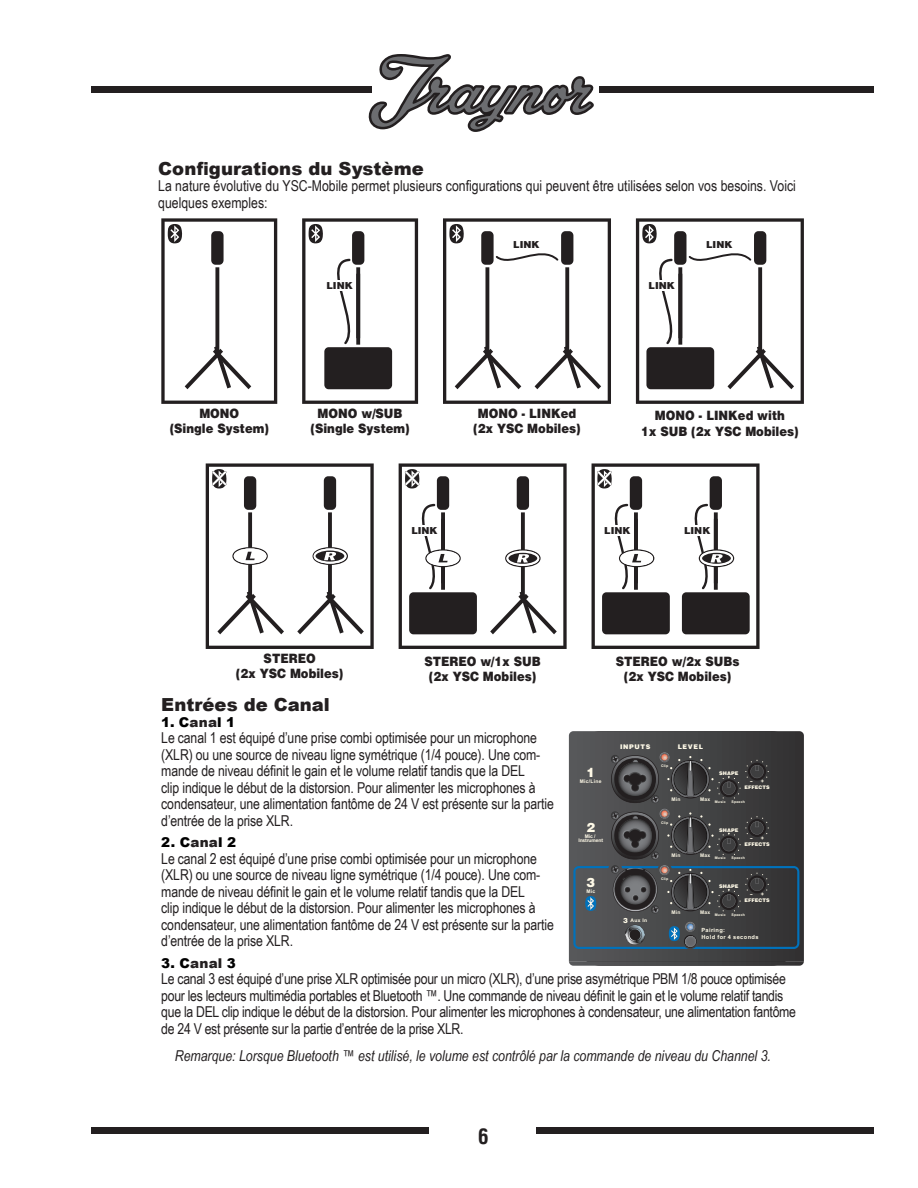
<style>
.page{position:relative;width:918px;height:1188px;background:#fff}
.page>*{position:absolute;margin:0;border:0;box-sizing:border-box;transform-origin:0 0}
.t1{font:700 condensed 21px "Helvetica";color:#231f20}
.Section_Head{font:900 18px "Arial";letter-spacing:.005em;color:#231f20}
.Body_1{font:15px/16.5px "Arial Narrow";letter-spacing:-.01em;color:#231f20}
.NOTE{font:italic 15px "Arial Narrow";color:#231f20}
.Section_Subhead{font:900 13.5px "Arial";letter-spacing:.015em;color:#000}
.t2{font:900 12.9px/15.3px "Helvetica";color:#231f20;text-align:center;scale:.9 1}
.t3{font:900 12.9px "Helvetica";color:#fef9e7}
.t4{font:900 9.6px "Helvetica";color:#231f20}
.t5{font:900 6.45px "Helvetica";letter-spacing:.1em;color:#fef9e7}
.t6{font:700 5.7px/6.4px "Arial";letter-spacing:.065em;color:#fef9e7}
.t7{font:700 5.7px "Arial";letter-spacing:.065em;color:#fef9e7;scale:1.5 1}
.t8{font:900 4.95px "Helvetica";letter-spacing:.01em;color:#fef9e7}
.t9{font:700 4.95px "Arial";letter-spacing:.02em;color:#fef9e7}
.t10{font:700 4.95px/4.2px "Arial";letter-spacing:-.025em;color:#fef9e7;text-align:center}
.t11{font:700 3.6px "Arial";letter-spacing:.05em;color:#fef9e7}
.s1{color:#231f20}
.s2{font-family:"Helvetica";font-weight:900;font-size:7.2px}
</style>
<div class="page">
<div style="left:91px;top:1128px;width:338px;height:6px;background:#231f20"></div>
<div style="left:537px;top:1128px;width:337px;height:6px;background:#231f20"></div>
<div style="left:91px;top:87px;width:280px;height:6px;background:#231f20"></div>
<div style="left:599px;top:87px;width:275px;height:6px;background:#231f20"></div>
<svg style="left:368px;top:54px;width:226px;height:78px"></svg>
<svg style="left:161px;top:218px;width:116px;height:186px"></svg>
<svg style="left:443px;top:218px;width:168px;height:186px"></svg>
<svg style="left:636px;top:218px;width:168px;height:186px"></svg>
<div style="left:647px;top:280px;width:29px;height:11px;background:#fff"></div>
<svg style="left:302px;top:218px;width:116px;height:186px"></svg>
<div style="left:325px;top:280px;width:29px;height:11px;background:#fff"></div>
<svg style="left:206px;top:463px;width:168px;height:186px"></svg>
<svg style="left:399px;top:463px;width:168px;height:186px"></svg>
<svg style="left:592px;top:463px;width:168px;height:186px"></svg>
<svg style="left:569px;top:731px;width:235px;height:230px;background:#454547"></svg>
<svg style="left:569px;top:961px;width:235px;height:5px"></svg>
<svg style="left:573px;top:752px;width:226px;height:197px;background:#434649"></svg>
<p class="Section_Head" style="left:158px;top:155px;width:267px">Configurations du Système</p>
<p class="Body_1" style="left:158px;top:177px;width:639px">La nature évolutive du YSC-Mobile permet plusieurs configurations qui peuvent être utilisées selon vos besoins. Voici quelques exemples:</p>
<p class="t4" style="left:327px;top:279px;width:28px">LINK</p>
<p class="t4" style="left:513px;top:238px;width:28px">LINK</p>
<p class="t4" style="left:649px;top:279px;width:28px">LINK</p>
<p class="t4" style="left:706px;top:238px;width:28px">LINK</p>
<p class="t2" style="left:170px;top:405px;width:112px">MONO<br>(Single System)</p>
<p class="t2" style="left:473px;top:405px;width:121px">MONO - LINKed (2x YSC Mobiles)</p>
<p class="t2" style="left:311px;top:405px;width:112px">MONO w/SUB (Single System)</p>
<p class="t2" style="left:641px;top:408px;width:177px">MONO - LINKed with<br>1x SUB (2x YSC Mobiles)</p>
<p class="t4" style="left:411px;top:524px;width:28px">LINK</p>
<p class="t4" style="left:604px;top:524px;width:28px">LINK</p>
<p class="t4" style="left:684px;top:524px;width:28px">LINK</p>
<p class="t2" style="left:236px;top:650px;width:121px">STEREO<br>(2x YSC Mobiles)</p>
<p class="t2" style="left:424px;top:653px;width:131px">STEREO w/1x SUB (2x YSC Mobiles)</p>
<p class="t2" style="left:616px;top:653px;width:139px">STEREO w/2x SUBs (2x YSC Mobiles)</p>
<p class="Section_Head" style="left:161px;top:691px;width:170px">Entrées de Canal</p>
<p class="Section_Subhead" style="left:161px;top:712px;width:75px">1. C<span class="s1">ana</span>l 1</p>
<p class="Body_1" style="left:161px;top:729px;width:394px">Le canal 1 est équipé d’une prise combi optimisée pour un microphone (XLR) ou une source de niveau ligne symétrique (1/4 pouce). Une com&shy;mande de niveau définit le gain et le volume relatif tandis que la DEL<br>clip indique le début de la distorsion. Pour alimenter les microphones à condensateur, une alimentation fantôme de 24 V est présente sur la partie d’entrée de la prise XLR.</p>
<p class="Section_Subhead" style="left:161px;top:833px;width:76px">2. C<span class="s1">ana</span>l 2</p>
<p class="Body_1" style="left:161px;top:850px;width:394px">Le canal 2 est équipé d’une prise combi optimisée pour un microphone (XLR) ou une source de niveau ligne symétrique (1/4 pouce). Une com&shy;mande de niveau définit le gain et le volume relatif tandis que la DEL<br>clip indique le début de la distorsion. Pour alimenter les microphones à condensateur, une alimentation fantôme de 24 V est présente sur la partie d’entrée de la prise XLR.</p>
<p class="Section_Subhead" style="left:161px;top:953px;width:76px">3. C<span class="s1">anal</span> 3</p>
<p class="Body_1" style="left:161px;top:970px;width:636px">Le canal 3 est équipé d’une prise XLR optimisée pour un micro (XLR), d’une prise asymétrique PBM 1/8 pouce optimisée pour les lecteurs multimédia portables et Bluetooth ™. Une commande de niveau définit le gain et le volume relatif tandis que la DEL clip indique le début de la distorsion. Pour alimenter les microphones à condensateur, une alimentation fantôme de 24 V est présente sur la partie d’entrée de la prise XLR.</p>
<p class="NOTE" style="left:175px;top:1046px;width:598px">Remarque: Lorsque Bluetooth ™ est utilisé, le volume est contrôlé par la commande de niveau du Channel 3.</p>
<p class="t5" style="left:620px;top:742px;width:32px">INPUTS</p>
<p class="t5" style="left:678px;top:742px;width:27px">LEVEL</p>
<p class="t11" style="left:661px;top:763px;width:9px">Clip</p>
<p class="t3" style="left:586px;top:764px;width:10px">1</p>
<p class="t8" style="left:719px;top:770px;width:21px">SHAPE</p>
<p class="t9" style="left:580px;top:778px;width:23px">Mic/Line</p>
<p class="t3" style="left:586px;top:819px;width:10px">2</p>
<p class="t7" style="left:750px;top:777px;width:11px">- +</p>
<p class="t8" style="left:744px;top:784px;width:27px">EFFECTS</p>
<p class="t9" style="left:672px;top:796px;width:10px">Min</p>
<p class="t11" style="left:700px;top:799px;width:27px"><sup>Max</sup> Music</p>
<p class="t11" style="left:731px;top:799px;width:15px">Speech</p>
<p class="t11" style="left:661px;top:820px;width:9px">Clip</p>
<p class="t8" style="left:719px;top:827px;width:21px">SHAPE</p>
<p class="t10" style="left:578px;top:834px;width:26px">Mic /<br>Instrument</p>
<p class="t7" style="left:750px;top:834px;width:11px">- +</p>
<p class="t8" style="left:744px;top:841px;width:27px">EFFECTS</p>
<p class="t9" style="left:672px;top:852px;width:10px">Min</p>
<p class="t11" style="left:700px;top:856px;width:27px"><sup>Max</sup> Music</p>
<p class="t11" style="left:731px;top:856px;width:15px">Speech</p>
<p class="t3" style="left:586px;top:874px;width:10px">3</p>
<p class="t11" style="left:661px;top:877px;width:9px">Clip</p>
<p class="t8" style="left:719px;top:883px;width:21px">SHAPE</p>
<p class="t9" style="left:586px;top:887px;width:10px">Mic</p>
<p class="t7" style="left:750px;top:890px;width:11px">- +</p>
<p class="t8" style="left:744px;top:897px;width:27px">EFFECTS</p>
<p class="t9" style="left:672px;top:909px;width:10px">Min</p>
<p class="t11" style="left:700px;top:912px;width:27px"><sup>Max</sup> Music</p>
<p class="t11" style="left:731px;top:912px;width:15px">Speech</p>
<p class="t9" style="left:623px;top:916px;width:26px"><span class="s2">3</span> Aux In</p>
<p class="t6" style="left:701px;top:927px;width:59px">Pairing:<br>Hold for 4 seconds</p>
<h1 class="t1" style="left:478px;top:1126px;width:12px">6</h1>
</div>
